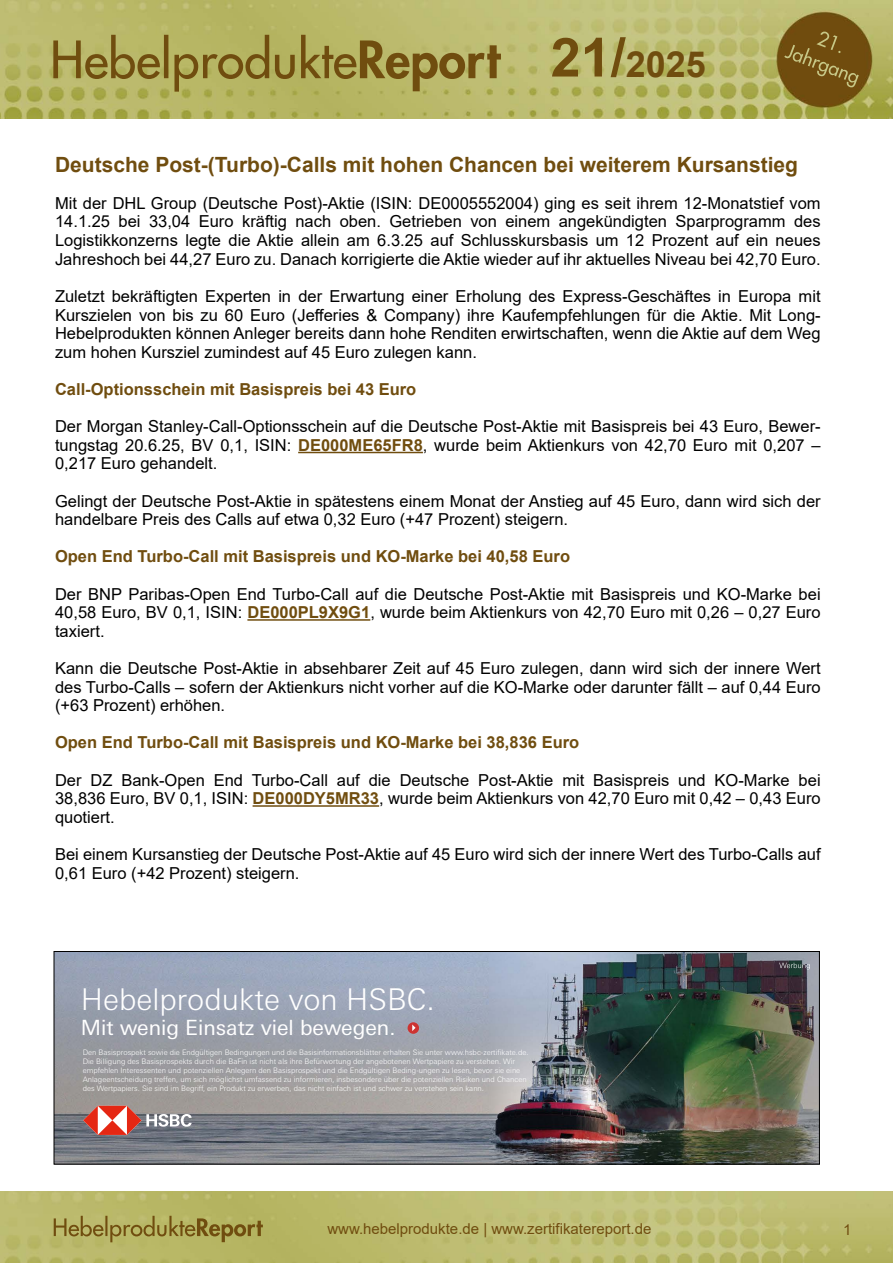
<style>
.page{position:relative;width:893px;height:1263px;background:#fff}
.page>*{position:absolute;margin:0;border:0;box-sizing:border-box;transform-origin:0 0}
.t1{font:700 36px "Arial";color:#704d0f}
.t2{font:300 30px "Univers Nextfor HSBC";color:#fff}
.t3{font:700 21px "Arial";color:#704d0f}
.t4{font:21px "Univers Nextfor HSBC";color:#fff}
.t5{font:16.5px/18.6px "Arial";color:#000;text-align:justify}
.t6{font:700 16.5px "Arial";color:#704d0f}
.t7{font:15px "Arial";color:#704d0f}
.t8{font:300 7.5px/9px "Univers Nextfor HSBC";color:#fff}
.s1{font-size:54px}
.s2{font-weight:700;color:#704d0f}
</style>
<div class="page">
<img style="left:0;top:1192px;width:893px;height:71px">
<img style="left:0;top:0;width:893px;height:119px">
<hr style="left:298px;top:452px;width:125px;height:1px;background:#704d0f">
<hr style="left:247px;top:619px;width:123px;height:2px;background:#704d0f">
<hr style="left:253px;top:805px;width:126px;height:2px;background:#704d0f">
<img style="left:56px;top:953px;width:762px;height:209px">
<svg style="left:779px;top:963px;width:31px;height:6px"></svg>
<svg style="left:83px;top:1106px;width:109px;height:29px"></svg>
<div style="left:408px;top:1022px;width:11px;height:12px;background:#cd3332;border-radius:50%"></div>
<svg style="left:412px;top:1024px;width:4px;height:7px"></svg>
<div style="left:54px;top:951px;width:766px;height:213px;border:1px solid #000"></div>
<h1 class="t1" style="left:551px;top:39px;width:157px"><span class="s1">21/</span>2025</h1>
<p class="t3" style="left:55px;top:149px;width:744px">Deutsche Post-(Turbo)-Calls mit hohen Chancen bei weiterem Kursanstieg</p>
<p class="t5" style="left:55px;top:194px;width:767px">Mit der DHL Group (Deutsche Post)-Aktie (ISIN: DE0005552004) ging es seit ihrem 12-Monatstief vom 14.1.25 bei 33,04 Euro kräftig nach oben. Getrieben von einem angekündigten Sparprogramm des Logistikkonzerns legte die Aktie allein am 6.3.25 auf Schlusskursbasis um 12 Prozent auf ein neues Jahreshoch bei 44,27 Euro zu. Danach korrigierte die Aktie wieder auf ihr aktuelles Niveau bei 42,70 Euro.</p>
<p class="t5" style="left:55px;top:287px;width:767px">Zuletzt bekräftigten Experten in der Erwartung einer Erholung des Express-Geschäftes in Europa mit Kurszielen von bis zu 60 Euro (Jefferies &amp; Company) ihre Kaufempfehlungen für die Aktie. Mit Long-Hebelprodukten können Anleger bereits dann hohe Renditen erwirtschaften, wenn die Aktie auf dem Weg zum hohen Kursziel zumindest auf 45 Euro zulegen kann.</p>
<p class="t6" style="left:55px;top:377px;width:363px">Call-Optionsschein mit Basispreis bei 43 Euro</p>
<p class="t5" style="left:55px;top:417px;width:767px">Der Morgan Stanley-Call-Optionsschein auf die Deutsche Post-Aktie mit Basispreis bei 43 Euro, Bewer&shy;tungstag 20.6.25, BV 0,1, ISIN: <span class="s2">DE000ME65FR8</span>, wurde beim Aktienkurs von 42,70 Euro mit 0,207 – 0,217 Euro gehandelt.</p>
<p class="t5" style="left:55px;top:491px;width:767px">Gelingt der Deutsche Post-Aktie in spätestens einem Monat der Anstieg auf 45 Euro, dann wird sich der handelbare Preis des Calls auf etwa 0,32 Euro (+47 Prozent) steigern.</p>
<p class="t6" style="left:55px;top:545px;width:516px">Open End Turbo-Call mit Basispreis und KO-Marke bei 40,58 Euro</p>
<p class="t5" style="left:55px;top:584px;width:767px">Der BNP Paribas-Open End Turbo-Call auf die Deutsche Post-Aktie mit Basispreis und KO-Marke bei 40,58 Euro, BV 0,1, ISIN: <span class="s2">DE000PL9X9G1</span>, wurde beim Aktienkurs von 42,70 Euro mit 0,26 – 0,27 Euro taxiert.</p>
<p class="t5" style="left:55px;top:659px;width:767px">Kann die Deutsche Post-Aktie in absehbarer Zeit auf 45 Euro zulegen, dann wird sich der innere Wert des Turbo-Calls – sofern der Aktienkurs nicht vorher auf die KO-Marke oder darunter fällt – auf 0,44 Euro (+63 Prozent) erhöhen.</p>
<p class="t6" style="left:55px;top:731px;width:526px">Open End Turbo-Call mit Basispreis und KO-Marke bei 38,836 Euro</p>
<p class="t5" style="left:55px;top:770px;width:767px">Der DZ Bank-Open End Turbo-Call auf die Deutsche Post-Aktie mit Basispreis und KO-Marke bei 38,836 Euro, BV 0,1, ISIN: <span class="s2">DE000DY5MR33</span>, wurde beim Aktienkurs von 42,70 Euro mit 0,42 – 0,43 Euro quotiert.</p>
<p class="t5" style="left:55px;top:845px;width:767px">Bei einem Kursanstieg der Deutsche Post-Aktie auf 45 Euro wird sich der innere Wert des Turbo-Calls auf<br>0,61 Euro (+42 Prozent) steigern.</p>
<h2 class="t2" style="left:81px;top:978px;width:356px">Hebelprodukte von HSBC.</h2>
<p class="t4" style="left:81px;top:1012px;width:316px">Mit wenig Einsatz viel bewegen.</p>
<p class="t8" style="left:83px;top:1047px;width:447px">Den Basisprospekt sowie die Endgültigen Bedingungen und die Basisinformationsblätter erhalten Sie unter www.hsbc-zertifikate.de.<br>Die Billigung des Basisprospekts durch die BaFin ist nicht als ihre Befürwortung der angebotenen Wertpapiere zu verstehen. Wir empfehlen Interessenten und potenziellen Anlegern den Basisprospekt und die Endgültigen Beding-ungen zu lesen, bevor sie eine Anlageentscheidung treffen, um sich möglichst umfassend zu informieren, insbesondere über die potenziellen Risiken und Chancen des Wertpapiers. Sie sind im Begriff, ein Produkt zu erwerben, das nicht einfach ist und schwer zu verstehen sein kann.</p>
<p class="t7" style="left:327px;top:1218px;width:326px">www.hebelprodukte.de | www.zertifikatereport.de</p>
<p class="t7" style="left:843px;top:1219px;width:10px">1</p>
</div>
